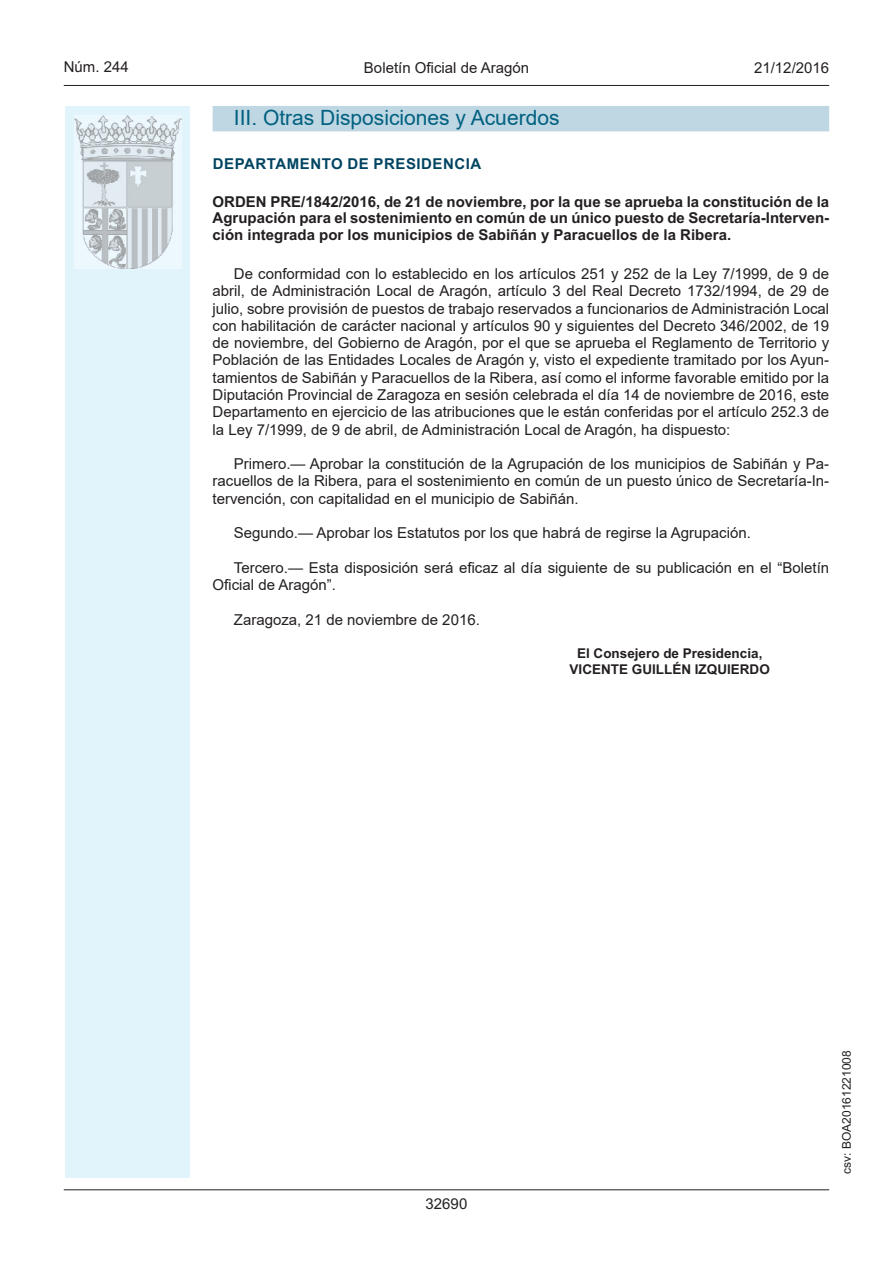
<style>
.page{position:relative;width:893px;height:1263px;background:#fff}
.page>*{position:absolute;margin:0;border:0;box-sizing:border-box;transform-origin:0 0}
.Titulo_sec{font:21px "Arial";color:#006180}
.inicio_de_parrafo{font:15px/17.2px "Arial";color:#231f20;text-align:justify}
.Titulo_text{font:700 15px/16.5px "Arial";color:#231f20;text-align:justify}
.emisor_text{font:700 15px "Arial";letter-spacing:.035em;color:#004462}
.estilo_head-c{font:15px "Arial";color:#231f20}
.estilo_head-d{font:15px "Arial MT2";color:#231f20}
.estilo_head-i{font:15px "Arial MT2";color:#231f20}
.numero_pagina{font:15px "Arial MT2";color:#231f20}
.firma_der{font:700 13.5px "Arial";color:#231f20}
.estilo_head-i-2{font:12px "Arial MT2";color:#231f20}
</style>
<div class="page">
<div style="left:65px;top:106px;width:125px;height:1072px;background:#e1f4fc"></div>
<img style="left:75px;top:115px;width:106px;height:153px">
<hr style="left:64px;top:85px;width:765px;height:1px;background:#231f20">
<hr style="left:64px;top:1189px;width:765px;height:1px;background:#231f20">
<div style="left:213px;top:106px;width:616px;height:25px;background:#bfd6e3"></div>
<p class="estilo_head-i" style="left:64px;top:57px;width:67px">Núm. 244</p>
<p class="estilo_head-c" style="left:364px;top:57px;width:167px">Boletín Oficial de Aragón</p>
<p class="estilo_head-d" style="left:754px;top:57px;width:77px">21/12/2016</p>
<p class="Titulo_sec" style="left:234px;top:103px;width:327px">III. Otras Disposiciones y Acuerdos</p>
<p class="emisor_text" style="left:213px;top:153px;width:270px">DEPARTAMENTO DE PRESIDENCIA</p>
<p class="Titulo_text" style="left:213px;top:194px;width:618px">ORDEN PRE/1842/2016, de 21 de noviembre, por la que se aprueba la constitución de la Agrupación para el sostenimiento en común de un único puesto de Secretaría-Interven&shy;ción integrada por los municipios de Sabiñán y Paracuellos de la Ribera.</p>
<p class="inicio_de_parrafo" style="left:213px;top:265px;width:618px;text-indent:21px">De conformidad con lo establecido en los artículos 251 y 252 de la Ley 7/1999, de 9 de abril, de Administración Local de Aragón, artículo 3 del Real Decreto 1732/1994, de 29 de julio, sobre provisión de puestos de trabajo reservados a funcionarios de Administración Local con habilitación de carácter nacional y artículos 90 y siguientes del Decreto 346/2002, de 19 de noviembre, del Gobierno de Aragón, por el que se aprueba el Reglamento de Territorio y Población de las Entidades Locales de Aragón y, visto el expediente tramitado por los Ayun&shy;tamientos de Sabiñán y Paracuellos de la Ribera, así como el informe favorable emitido por la Diputación Provincial de Zaragoza en sesión celebrada el día 14 de noviembre de 2016, este Departamento en ejercicio de las atribuciones que le están conferidas por el artículo 252.3 de la Ley 7/1999, de 9 de abril, de Administración Local de Aragón, ha dispuesto:</p>
<p class="inicio_de_parrafo" style="left:213px;top:455px;width:618px;text-indent:21px">Primero.— Aprobar la constitución de la Agrupación de los municipios de Sabiñán y Pa&shy;racuellos de la Ribera, para el sostenimiento en común de un puesto único de Secretaría-In&shy;tervención, con capitalidad en el municipio de Sabiñán.</p>
<p class="inicio_de_parrafo" style="left:234px;top:524px;width:518px">Segundo.— Aprobar los Estatutos por los que habrá de regirse la Agrupación.</p>
<p class="inicio_de_parrafo" style="left:213px;top:559px;width:618px;text-indent:21px">Tercero.— Esta disposición será eficaz al día siguiente de su publicación en el “Boletín<br>Oficial de Aragón”.</p>
<p class="inicio_de_parrafo" style="left:234px;top:611px;width:247px">Zaragoza, 21 de noviembre de 2016.</p>
<p class="firma_der" style="left:577px;top:643px;width:187px">El Consejero de Presidencia,</p>
<p class="firma_der" style="left:570px;top:660px;width:202px">VICENTE GUILLÉN IZQUIERDO</p>
<p class="numero_pagina" style="left:426px;top:1193px;width:43px">32690</p>
<p class="estilo_head-i-2" style="left:838px;top:1174px;width:125px;rotate:-90deg">csv: BOA20161221008</p>
</div>
